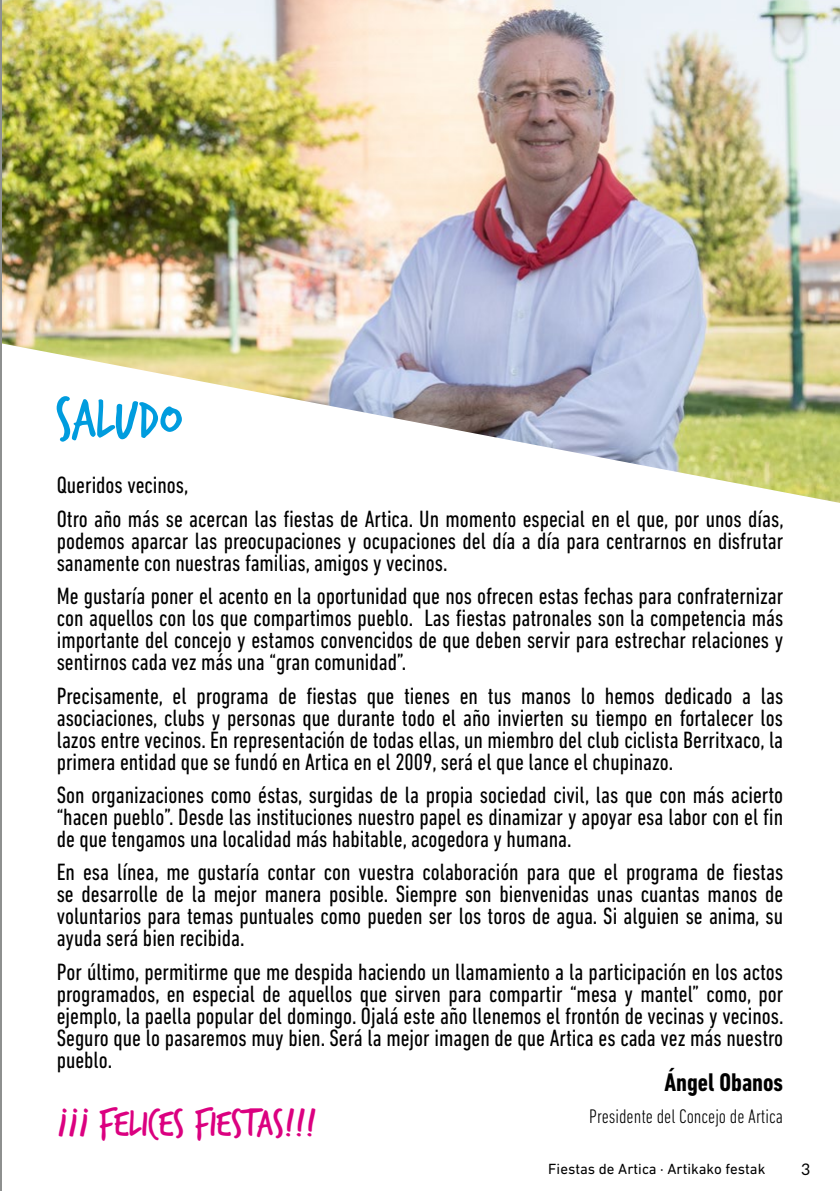
<style>
.page{position:relative;width:840px;height:1191px;background:#fff}
.page>*{position:absolute;margin:0;border:0;box-sizing:border-box;transform-origin:0 0}
.t1{font:60px "Trash Hand";color:#009cde}
.t2{font:40px "Trash Hand";color:#db0080}
.t3{font:700 condensed 26px "DIN Next LT Pro";color:#000}
.t4{font:condensed 24px/22px "DIN Next LT Pro";color:#000;text-align:justify}
.t5{font:300 condensed 20px "DIN Next LT Pro";color:#000}
.t6{font:16px "Aleo";color:#000}
.t7{font:15px "DIN Next LT Pro";color:#000}
</style>
<div class="page">
<img style="left:1px;top:0;width:838px;height:503px">
<img style="left:0;top:0;width:1px;height:1191px">
<h1 class="t1" style="left:55px;top:389px;width:128px">Saludo</h1>
<p class="t4" style="left:57px;top:468px;width:728px;line-height:33.4px">Queridos vecinos,<br>Otro año más se acercan las fiestas de Artica. Un momento especial en el que, por unos días,</p>
<p class="t4" style="left:57px;top:529px;width:727px">podemos aparcar las preocupaciones y ocupaciones del día a día para centrarnos en disfrutar sanamente con nuestras familias, amigos y vecinos.</p>
<p class="t4" style="left:57px;top:585px;width:727px">Me gustaría poner el acento en la oportunidad que nos ofrecen estas fechas para confraternizar con aquellos con los que compartimos pueblo. Las fiestas patronales son la competencia más importante del concejo y estamos convencidos de que deben servir para estrechar relaciones y sentirnos cada vez más una “gran comunidad”.</p>
<p class="t4" style="left:57px;top:684px;width:727px">Precisamente, el programa de fiestas que tienes en tus manos lo hemos dedicado a las asociaciones, clubs y personas que durante todo el año invierten su tiempo en fortalecer los lazos entre vecinos. En representación de todas ellas, un miembro del club ciclista Berritxaco, la primera entidad que se fundó en Artica en el 2009, será el que lance el chupinazo.</p>
<p class="t4" style="left:57px;top:783px;width:727px">Son organizaciones como éstas, surgidas de la propia sociedad civil, las que con más acierto “hacen pueblo”. Desde las instituciones nuestro papel es dinamizar y apoyar esa labor con el fin de que tengamos una localidad más habitable, acogedora y humana.</p>
<p class="t4" style="left:57px;top:861px;width:727px">En esa línea, me gustaría contar con vuestra colaboración para que el programa de fiestas se desarrolle de la mejor manera posible. Siempre son bienvenidas unas cuantas manos de voluntarios para temas puntuales como pueden ser los toros de agua. Si alguien se anima, su ayuda será bien recibida.</p>
<p class="t4" style="left:57px;top:960px;width:728px">Por último, permitirme que me despida haciendo un llamamiento a la participación en los actos programados, en especial de aquellos que sirven para compartir “mesa y mantel” como, por ejemplo, la paella popular del domingo. Ojalá este año llenemos el frontón de vecinas y vecinos.<br>Seguro que lo pasaremos muy bien. Será la mejor imagen de que Artica es cada vez más nuestro pueblo.</p>
<h2 class="t2" style="left:57px;top:1104px;width:261px">¡¡¡ Felices fiestas!!!</h2>
<p class="t3" style="left:664px;top:1067px;width:120px">Ángel Obanos</p>
<p class="t5" style="left:589px;top:1104px;width:195px">Presidente del Concejo de Artica</p>
<p class="t7" style="left:548px;top:1160px;width:218px">Fiestas de Artica · Artikako festak</p>
<p class="t6" style="left:801px;top:1160px;width:10px">3</p>
</div>
